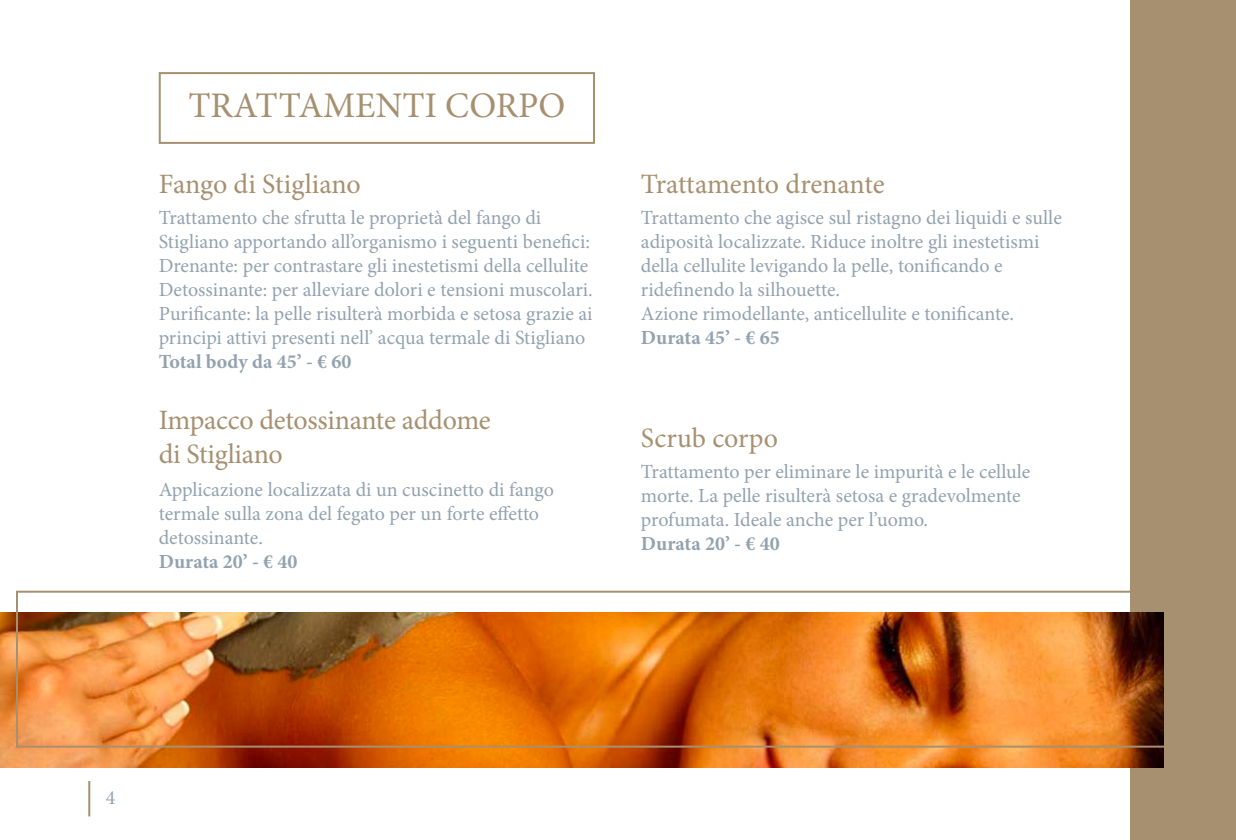
<style>
.page{position:relative;width:1236px;height:840px;background:#fff}
.page>*{position:absolute;margin:0;border:0;box-sizing:border-box;transform-origin:0 0}
.t1{font:36px "Minion Pro";color:#a69070}
.t2{font:28px/33.6px "Minion Pro";letter-spacing:-.01em;color:#a69070}
.t3{font:20px/24px "Minion Pro";color:#93a2af}
.t4{font:700 20px "Minion Pro";color:#93a2af}
</style>
<div class="page">
<div style="left:1130px;top:0;width:106px;height:839px;background:#a69070"></div>
<hr style="left:88px;top:780px;width:2px;height:36px;background:#a69070">
<div style="left:159px;top:72px;width:436px;height:72px;border:2px solid #a69070"></div>
<img style="left:0;top:612px;width:1164px;height:155px">
<div style="left:16px;top:590px;width:1166px;height:157px;border:2px solid #a69070"></div>
<h1 class="t1" style="left:188px;top:81px;width:379px">TRATTAMENTI CORPO</h1>
<h2 class="t2" style="left:159px;top:167px;width:204px">Fango di Stigliano</h2>
<p class="t3" style="left:159px;top:206px;width:435px">Trattamento che sfrutta le proprietà del fango di Stigliano apportando all’organismo i seguenti benefici:<br>Drenante: per contrastare gli inestetismi della cellulite Detossinante: per alleviare dolori e tensioni muscolari.<br>Purificante: la pelle risulterà morbida e setosa grazie ai principi attivi presenti nell’ acqua termale di Stigliano</p>
<p class="t4" style="left:159px;top:347px;width:194px">Total body da 45’ - € 60</p>
<h2 class="t2" style="left:159px;top:403px;width:334px">Impacco detossinante addome di Stigliano</h2>
<p class="t3" style="left:159px;top:477px;width:397px">Applicazione localizzata di un cuscinetto di fango termale sulla zona del fegato per un forte effetto detossinante.</p>
<p class="t4" style="left:159px;top:547px;width:140px">Durata 20’ - € 40</p>
<h2 class="t2" style="left:641px;top:167px;width:245px">Trattamento drenante</h2>
<p class="t3" style="left:641px;top:206px;width:422px">Trattamento che agisce sul ristagno dei liquidi e sulle adiposità localizzate. Riduce inoltre gli inestetismi della cellulite levigando la pelle, tonificando e ridefinendo la silhouette.<br>Azione rimodellante, anticellulite e tonificante.</p>
<p class="t4" style="left:641px;top:323px;width:140px">Durata 45’ - € 65</p>
<h2 class="t2" style="left:641px;top:421px;width:139px">Scrub corpo</h2>
<p class="t3" style="left:641px;top:459px;width:391px">Trattamento per eliminare le impurità e le cellule morte. La pelle risulterà setosa e gradevolmente profumata. Ideale anche per l’uomo.</p>
<p class="t4" style="left:641px;top:529px;width:140px">Durata 20’ - € 40</p>
<p class="t3" style="left:106px;top:785px;width:11px">4</p>
</div>
